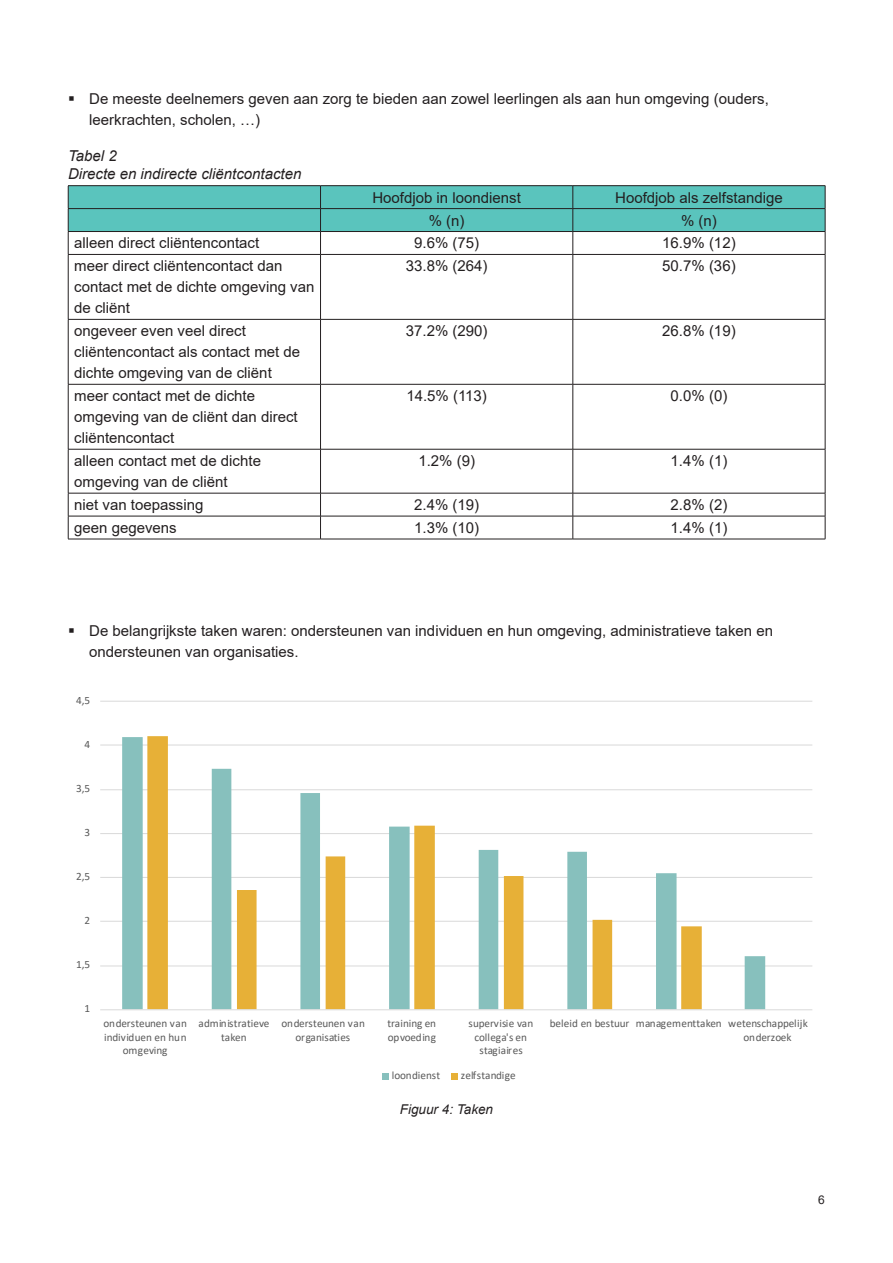
<style>
.page{position:relative;width:893px;height:1263px;background:#fff}
.page>*{position:absolute;margin:0;border:0;box-sizing:border-box;transform-origin:0 0}
.t1{font:15px/21px "Arial";color:#231f20}
.basisalinea_zonder_w{font:italic 15px "Arial";color:#231f20}
.onderschrift{font:italic 13.5px "Arial";color:#231f20}
.t2{font:12px "Arial";color:#231f20}
.t3{font:11.25px/13.6px "Calibri";color:#595959;text-align:center}
.t4{font:11.25px "Calibri";letter-spacing:.02em;color:#595959}
</style>
<div class="page">
<hr style="left:68px;top:539px;width:253px;height:1px;background:#231f20">
<hr style="left:573px;top:539px;width:252px;height:1px;background:#231f20">
<hr style="left:320px;top:255px;width:1px;height:64px;background:#231f20">
<hr style="left:573px;top:255px;width:1px;height:64px;background:#231f20">
<hr style="left:320px;top:320px;width:1px;height:64px;background:#231f20">
<hr style="left:573px;top:320px;width:1px;height:64px;background:#231f20">
<hr style="left:320px;top:384px;width:1px;height:65px;background:#231f20">
<hr style="left:573px;top:384px;width:1px;height:65px;background:#231f20">
<hr style="left:320px;top:449px;width:1px;height:44px;background:#231f20">
<hr style="left:573px;top:449px;width:1px;height:44px;background:#231f20">
<svg style="left:320px;top:494px;width:1px;height:45px"></svg>
<svg style="left:573px;top:494px;width:1px;height:45px"></svg>
<hr style="left:321px;top:539px;width:252px;height:1px;background:#231f20">
<hr style="left:68px;top:185px;width:253px;height:1px;background:#231f20">
<hr style="left:321px;top:185px;width:252px;height:1px;background:#231f20">
<hr style="left:573px;top:185px;width:252px;height:1px;background:#231f20">
<svg style="left:68px;top:186px;width:758px;height:68px"></svg>
<hr style="left:68px;top:254px;width:253px;height:1px;background:#231f20">
<hr style="left:68px;top:255px;width:1px;height:64px;background:#231f20">
<hr style="left:321px;top:254px;width:252px;height:1px;background:#231f20">
<hr style="left:573px;top:254px;width:252px;height:1px;background:#231f20">
<hr style="left:825px;top:255px;width:1px;height:64px;background:#231f20">
<hr style="left:68px;top:319px;width:253px;height:1px;background:#231f20">
<hr style="left:68px;top:320px;width:1px;height:64px;background:#231f20">
<hr style="left:321px;top:319px;width:252px;height:1px;background:#231f20">
<hr style="left:573px;top:319px;width:252px;height:1px;background:#231f20">
<hr style="left:825px;top:320px;width:1px;height:64px;background:#231f20">
<hr style="left:68px;top:384px;width:253px;height:1px;background:#231f20">
<hr style="left:68px;top:384px;width:1px;height:65px;background:#231f20">
<hr style="left:321px;top:384px;width:252px;height:1px;background:#231f20">
<hr style="left:573px;top:384px;width:252px;height:1px;background:#231f20">
<hr style="left:825px;top:384px;width:1px;height:65px;background:#231f20">
<hr style="left:68px;top:449px;width:253px;height:1px;background:#231f20">
<hr style="left:68px;top:449px;width:1px;height:44px;background:#231f20">
<hr style="left:321px;top:449px;width:252px;height:1px;background:#231f20">
<hr style="left:573px;top:449px;width:252px;height:1px;background:#231f20">
<hr style="left:825px;top:449px;width:1px;height:44px;background:#231f20">
<hr style="left:68px;top:493px;width:253px;height:1px;background:#231f20">
<svg style="left:68px;top:493px;width:1px;height:46px"></svg>
<hr style="left:321px;top:493px;width:252px;height:1px;background:#231f20">
<hr style="left:573px;top:493px;width:252px;height:1px;background:#231f20">
<svg style="left:825px;top:493px;width:1px;height:46px"></svg>
<hr style="left:68px;top:516px;width:253px;height:1px;background:#231f20">
<hr style="left:321px;top:516px;width:252px;height:1px;background:#231f20">
<hr style="left:573px;top:516px;width:252px;height:1px;background:#231f20">
<hr style="left:100px;top:965px;width:712px;height:1px;background:#d9d9d9">
<hr style="left:100px;top:921px;width:712px;height:1px;background:#d9d9d9">
<hr style="left:100px;top:877px;width:712px;height:1px;background:#d9d9d9">
<hr style="left:100px;top:833px;width:712px;height:1px;background:#d9d9d9">
<hr style="left:100px;top:789px;width:712px;height:1px;background:#d9d9d9">
<hr style="left:100px;top:744px;width:712px;height:1px;background:#d9d9d9">
<hr style="left:100px;top:701px;width:712px;height:1px;background:#d9d9d9">
<svg style="left:122px;top:737px;width:643px;height:272px"></svg>
<svg style="left:147px;top:736px;width:555px;height:273px"></svg>
<hr style="left:100px;top:1009px;width:712px;height:1px;background:#d9d9d9">
<svg style="left:383px;top:1073px;width:6px;height:6px"></svg>
<svg style="left:452px;top:1073px;width:6px;height:6px"></svg>
<p class="t1" style="left:89px;top:89px;width:681px">De meeste deelnemers geven aan zorg te bieden aan zowel leerlingen als aan hun omgeving (ouders, leerkrachten, scholen, …)</p>
<p class="basisalinea_zonder_w" style="left:68px;top:146px;width:50px">Tabel 2</p>
<p class="basisalinea_zonder_w" style="left:68px;top:164px;width:235px">Directe en indirecte cliëntcontacten</p>
<p class="t1" style="left:372px;top:187px;width:150px">Hoofdjob in loondienst</p>
<p class="t1" style="left:615px;top:187px;width:169px">Hoofdjob als zelfstandige</p>
<p class="t1" style="left:429px;top:210px;width:37px">% (n)</p>
<p class="t1" style="left:681px;top:210px;width:37px">% (n)</p>
<p class="t1" style="left:74px;top:233px;width:187px">alleen direct cliëntencontact</p>
<p class="t1" style="left:414px;top:233px;width:67px">9.6% (75)</p>
<p class="t1" style="left:662px;top:233px;width:75px">16.9% (12)</p>
<p class="t1" style="left:74px;top:255px;width:242px">meer direct cliëntencontact dan contact met de dichte omgeving van de cliënt</p>
<p class="t1" style="left:406px;top:255px;width:83px">33.8% (264)</p>
<p class="t1" style="left:662px;top:255px;width:75px">50.7% (36)</p>
<p class="t1" style="left:74px;top:320px;width:227px">ongeveer even veel direct cliëntencontact als contact met de dichte omgeving van de cliënt</p>
<p class="t1" style="left:406px;top:320px;width:83px">37.2% (290)</p>
<p class="t1" style="left:662px;top:320px;width:75px">26.8% (19)</p>
<p class="t1" style="left:74px;top:385px;width:225px">meer contact met de dichte omgeving van de cliënt dan direct cliëntencontact</p>
<p class="t1" style="left:406px;top:385px;width:82px">14.5% (113)</p>
<p class="t1" style="left:671px;top:385px;width:58px">0.0% (0)</p>
<p class="t1" style="left:74px;top:450px;width:188px">alleen contact met de dichte omgeving van de cliënt</p>
<p class="t1" style="left:418px;top:450px;width:58px">1.2% (9)</p>
<p class="t1" style="left:671px;top:450px;width:58px">1.4% (1)</p>
<p class="t1" style="left:74px;top:494px;width:131px">niet van toepassing</p>
<p class="t1" style="left:414px;top:494px;width:67px">2.4% (19)</p>
<p class="t1" style="left:671px;top:494px;width:58px">2.8% (2)</p>
<p class="t1" style="left:74px;top:517px;width:104px">geen gegevens</p>
<p class="t1" style="left:414px;top:517px;width:67px">1.3% (10)</p>
<p class="t1" style="left:671px;top:517px;width:58px">1.4% (1)</p>
<p class="t1" style="left:89px;top:620px;width:685px">De belangrijkste taken waren: ondersteunen van individuen en hun omgeving, administratieve taken en ondersteunen van organisaties.</p>
<p class="t3" style="left:76px;top:693px;width:16px">4,5</p>
<p class="t3" style="left:85px;top:737px;width:7px">4</p>
<p class="t3" style="left:76px;top:781px;width:16px">3,5</p>
<p class="t3" style="left:85px;top:825px;width:7px">3</p>
<p class="t3" style="left:76px;top:869px;width:16px">2,5</p>
<p class="t3" style="left:85px;top:913px;width:7px">2</p>
<p class="t3" style="left:76px;top:957px;width:16px">1,5</p>
<p class="t3" style="left:85px;top:1001px;width:7px">1</p>
<p class="t3" style="left:104px;top:1016px;width:85px">ondersteunen van individuen en hun omgeving</p>
<p class="t3" style="left:198px;top:1016px;width:72px">administratieve taken</p>
<p class="t3" style="left:282px;top:1016px;width:85px">ondersteunen van organisaties</p>
<p class="t3" style="left:387px;top:1016px;width:50px;text-align:left">training en opvoeding</p>
<p class="t3" style="left:469px;top:1016px;width:66px">supervisie van collega's en stagiaires</p>
<p class="t3" style="left:744px;top:1016px;width:66px;text-align:left;text-indent:-194px">beleid en bestuur managementtaken wetenschappelijk onderzoek</p>
<p class="t3" style="left:392px;top:1068px;width:50px">loondienst</p>
<p class="t4" style="left:461px;top:1067px;width:57px">zelfstandige</p>
<p class="onderschrift" style="left:400px;top:1100px;width:95px">Figuur 4: Taken</p>
<p class="t2" style="left:818px;top:1191px;width:8px">6</p>
</div>
